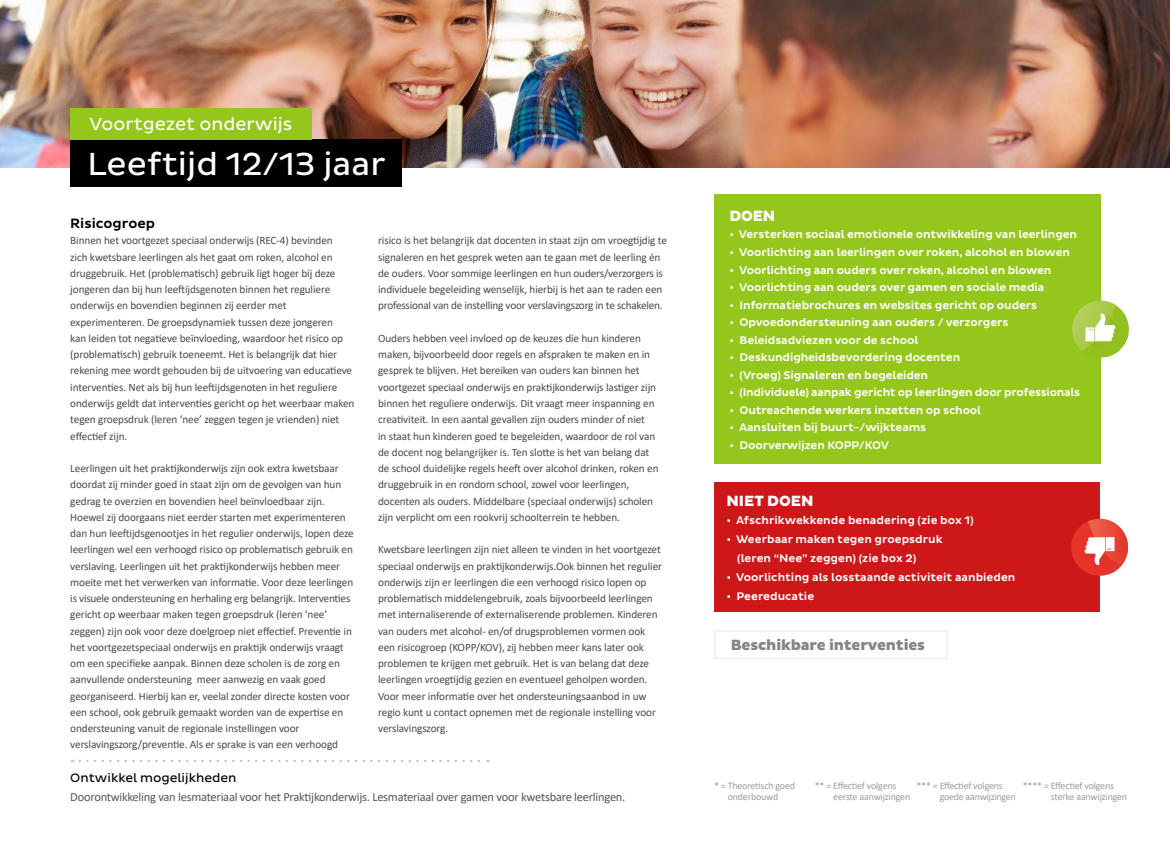
<style>
.page{position:relative;width:1170px;height:851px;background:#fff}
.page>*{position:absolute;margin:0;border:0;box-sizing:border-box;transform-origin:0 0}
.t1{font:32.5px "Pluto Sans";color:#fff}
.t2{font:17.88px "Pluto Sans";color:#fff}
.Doen{font:800 15.12px "Pluto Sans";letter-spacing:-.01em;color:#858584}
.t3{font:800 15.12px "Pluto Sans";color:#fff}
.t4{font:500 13.75px "Pluto Sans";color:#000}
.t5{font:12.5px "Calibri";letter-spacing:-.02em;color:#575756}
.t6{font:12.5px "Pluto Sans";color:#000}
.t7{font:11.25px/16.2px "Calibri";letter-spacing:-.01em;color:#4a4a49}
.t8{font:500 11.25px "Pluto Sans";letter-spacing:-.01em;color:#fff}
.t9{font:10px/11.2px "Calibri";letter-spacing:-.02em;color:#9d9d9c}
</style>
<div class="page">
<img style="left:0;top:0;width:1169px;height:167px">
<div style="left:70px;top:139px;width:332px;height:48px;background:#000"></div>
<div style="left:70px;top:108px;width:241px;height:31px;background:#94c61c"></div>
<div style="left:714px;top:630px;width:233px;height:28px;border:1px solid #ececec"></div>
<div style="left:714px;top:482px;width:385px;height:129px;background:#cd1719"></div>
<div style="left:1070px;top:518px;width:57px;height:57px;background:#e7332a;border-radius:50%"></div>
<img style="left:1086px;top:565px;width:35px;height:9px">
<img style="left:1088px;top:518px;width:38px;height:19px">
<img style="left:1114px;top:537px;width:13px;height:28px">
<svg style="left:1084px;top:537px;width:30px;height:28px"></svg>
<div style="left:714px;top:194px;width:386px;height:270px;background:#94c61c"></div>
<div style="left:1071px;top:300px;width:57px;height:57px;background:#95c11f;border-radius:50%"></div>
<img style="left:1105px;top:320px;width:23px;height:37px">
<img style="left:1072px;top:300px;width:43px;height:50px">
<img style="left:1085px;top:341px;width:25px;height:4px">
<svg style="left:1085px;top:313px;width:30px;height:28px"></svg>
<svg style="left:80px;top:760px;width:408px;height:2px"></svg>
<p class="t2" style="left:89px;top:114px;width:204px">Voortgezet onderwijs</p>
<p class="t1" style="left:87px;top:146px;width:300px">Leeftijd 12/13 jaar</p>
<p class="t4" style="left:70px;top:215px;width:86px">Risicogroep</p>
<p class="t7" style="left:70px;top:232px;width:264px">Binnen het voortgezet speciaal onderwijs (REC-4) bevinden</p>
<p class="t7" style="left:70px;top:248px;width:264px">zich kwetsbare leerlingen als het gaat om roken, alcohol en</p>
<p class="t7" style="left:70px;top:265px;width:267px">druggebruik. Het (problematisch) gebruik ligt hoger bij deze</p>
<p class="t7" style="left:70px;top:281px;width:261px">jongeren dan bij hun leeftijdsgenoten binnen het reguliere</p>
<p class="t7" style="left:70px;top:297px;width:218px">onderwijs en bovendien beginnen zij eerder met</p>
<p class="t7" style="left:70px;top:313px;width:264px">experimenteren. De groepsdynamiek tussen deze jongeren</p>
<p class="t7" style="left:70px;top:330px;width:285px">kan leiden tot negatieve beïnvloeding, waardoor het risico op (problematisch) gebruik toeneemt. Het is belangrijk dat hier rekening mee wordt gehouden bij de uitvoering van educatieve interventies. Net als bij hun leeftijdsgenoten in het reguliere onderwijs geldt dat interventies gericht op het weerbaar maken tegen groepsdruk (leren ‘nee’ zeggen tegen je vrienden) niet effectief zijn.</p>
<p class="t7" style="left:70px;top:460px;width:285px">Leerlingen uit het praktijkonderwijs zijn ook extra kwetsbaar doordat zij minder goed in staat zijn om de gevolgen van hun gedrag te overzien en bovendien heel beïnvloedbaar zijn.<br>Hoewel zij doorgaans niet eerder starten met experimenteren dan hun leeftijdsgenootjes in het regulier onderwijs, lopen deze leerlingen wel een verhoogd risico op problematisch gebruik en verslaving. Leerlingen uit het praktijkonderwijs hebben meer moeite met het verwerken van informatie. Voor deze leerlingen is visuele ondersteuning en herhaling erg belangrijk. Interventies</p>
<p class="t7" style="left:70px;top:606px;width:258px">gericht op weerbaar maken tegen groepsdruk (leren ‘nee’</p>
<p class="t7" style="left:70px;top:622px;width:283px">zeggen) zijn ook voor deze doelgroep niet effectief. Preventie in het voortgezetspeciaal onderwijs en praktijk onderwijs vraagt om een specifieke aanpak. Binnen deze scholen is de zorg en aanvullende ondersteuning meer aanwezig en vaak goed</p>
<p class="t7" style="left:70px;top:687px;width:281px">georganiseerd. Hierbij kan er, veelal zonder directe kosten voor een school, ook gebruik gemaakt worden van de expertise en ondersteuning vanuit de regionale instellingen voor</p>
<p class="t7" style="left:70px;top:736px;width:269px">verslavingszorg/preventie. Als er sprake is van een verhoogd</p>
<p class="t6" style="left:70px;top:770px;width:168px">Ontwikkel mogelijkheden</p>
<p class="t7" style="left:378px;top:232px;width:290px">risico is het belangrijk dat docenten in staat zijn om vroegtijdig te signaleren en het gesprek weten aan te gaan met de leerling én de ouders. Voor sommige leerlingen en hun ouders/verzorgers is individuele begeleiding wenselijk, hierbij is het aan te raden een professional van de instelling voor verslavingszorg in te schakelen.</p>
<p class="t7" style="left:378px;top:330px;width:264px">Ouders hebben veel invloed op de keuzes die hun kinderen</p>
<p class="t7" style="left:378px;top:346px;width:273px">maken, bijvoorbeeld door regels en afspraken te maken en in</p>
<p class="t7" style="left:378px;top:362px;width:282px">gesprek te blijven. Het bereiken van ouders kan binnen het voortgezet speciaal onderwijs en praktijkonderwijs lastiger zijn binnen het reguliere onderwijs. Dit vraagt meer inspanning en creativiteit. In een aantal gevallen zijn ouders minder of niet<br>in staat hun kinderen goed te begeleiden, waardoor de rol van de docent nog belangrijker is. Ten slotte is het van belang dat de school duidelijke regels heeft over alcohol drinken, roken en druggebruik in en rondom school, zowel voor leerlingen,</p>
<p class="t7" style="left:378px;top:492px;width:276px">docenten als ouders. Middelbare (speciaal onderwijs) scholen zijn verplicht om een rookvrij schoolterrein te hebben.</p>
<p class="t7" style="left:378px;top:541px;width:285px">Kwetsbare leerlingen zijn niet alleen te vinden in het voortgezet speciaal onderwijs en praktijkonderwijs.Ook binnen het regulier onderwijs zijn er leerlingen die een verhoogd risico lopen op problematisch middelengebruik, zoals bijvoorbeeld leerlingen met internaliserende of externaliserende problemen. Kinderen van ouders met alcohol- en/of drugsproblemen vormen ook een risicogroep (KOPP/KOV), zij hebben meer kans later ook problemen te krijgen met gebruik. Het is van belang dat deze leerlingen vroegtijdig gezien en eventueel geholpen worden.<br>Voor meer informatie over het ondersteuningsaanbod in uw regio kunt u contact opnemen met de regionale instelling voor verslavingszorg.</p>
<p class="t5" style="left:70px;top:787px;width:556px">Doorontwikkeling van lesmateriaal voor het Praktijkonderwijs. Lesmateriaal over gamen voor kwetsbare leerlingen.</p>
<p class="t3" style="left:729px;top:207px;width:47px">DOEN</p>
<p class="t8" style="left:729px;top:228px;width:349px">• Versterken sociaal emotionele ontwikkeling van leerlingen</p>
<p class="t8" style="left:729px;top:246px;width:342px">• Voorlichting aan leerlingen over roken, alcohol en blowen</p>
<p class="t8" style="left:729px;top:263px;width:323px">• Voorlichting aan ouders over roken, alcohol en blowen</p>
<p class="t8" style="left:729px;top:281px;width:316px">• Voorlichting aan ouders over gamen en sociale media</p>
<p class="t8" style="left:729px;top:298px;width:309px">• Informatiebrochures en websites gericht op ouders</p>
<p class="t8" style="left:729px;top:316px;width:280px">• Opvoedondersteuning aan ouders / verzorgers</p>
<p class="t8" style="left:729px;top:333px;width:190px">• Beleidsadviezen voor de school</p>
<p class="t8" style="left:729px;top:351px;width:232px">• Deskundigheidsbevordering docenten</p>
<p class="t8" style="left:729px;top:368px;width:200px">• (Vroeg) Signaleren en begeleiden</p>
<p class="t8" style="left:729px;top:386px;width:352px">• (Individuele) aanpak gericht op leerlingen door professionals</p>
<p class="t8" style="left:729px;top:403px;width:253px">• Outreachende werkers inzetten op school</p>
<p class="t8" style="left:729px;top:421px;width:198px">• Aansluiten bij buurt-/wijkteams</p>
<p class="t8" style="left:729px;top:438px;width:161px">• Doorverwijzen KOPP/KOV</p>
<p class="t3" style="left:726px;top:492px;width:89px">NIET DOEN</p>
<p class="t8" style="left:726px;top:514px;width:249px">• Afschrikwekkende benadering (zie box 1)</p>
<p class="t8" style="left:726px;top:533px;width:218px">• Weerbaar maken tegen groepsdruk</p>
<p class="t8" style="left:737px;top:551px;width:181px">(leren “Nee” zeggen) (zie box 2)</p>
<p class="t8" style="left:726px;top:570px;width:290px">• Voorlichting als losstaande activiteit aanbieden</p>
<p class="t8" style="left:726px;top:589px;width:89px">• Peereducatie</p>
<p class="Doen" style="left:730px;top:636px;width:196px">Beschikbare interventies</p>
<p class="t9" style="left:714px;top:779px;width:82px;text-align:center">* = Theoretisch goed onderbouwd</p>
<p class="t9" style="left:833px;top:779px;width:78px;text-indent:-18px">** = Effectief volgens eerste aanwijzingen</p>
<p class="t9" style="left:1050px;top:779px;width:78px;text-indent:-28px">**** = Effectief volgens sterke aanwijzingen</p>
<p class="t9" style="left:939px;top:779px;width:78px;text-indent:-23px">*** = Effectief volgens goede aanwijzingen</p>
</div>
